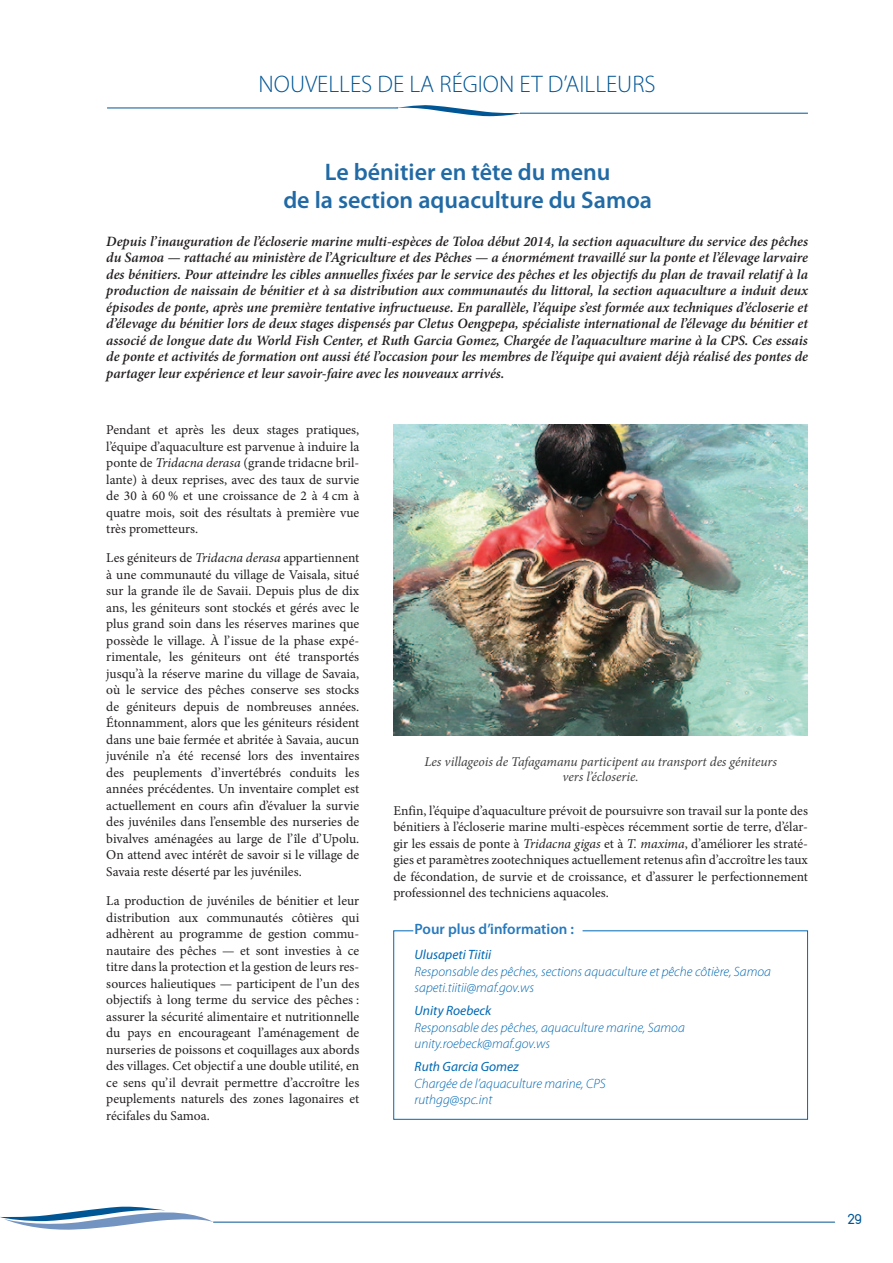
<style>
.page{position:relative;width:893px;height:1263px;background:#fff}
.page>*{position:absolute;margin:0;border:0;box-sizing:border-box;transform-origin:0 0}
.t1{font:600 24px/28.5px "Myriad Pro";color:#216aa5;text-align:center}
.t2{font:300 24px "Myriad Pro";color:#005595}
.t3{font:600 15px "Myriad Pro";color:#277abe}
.t4{font:15px "Duepuntozero";color:#005595}
.t5{font:italic 600 14.25px/16.5px "Minion Pro";color:#231f20;text-align:justify}
.t6{font:13.5px/16.5px "Minion Pro";color:#231f20;text-align:justify}
.t7{font:italic 300 13.5px/16.5px "Myriad Pro";color:#0168b3}
.t8{font:italic 13.5px/15px "Minion Pro";letter-spacing:-.005em;color:#3e3e3f;text-align:center}
.t9{font:italic 13.5px "Myriad Pro";color:#0168b3}
.s1{font-style:italic}
</style>
<div class="page">
<svg style="left:0;top:1206px;width:214px;height:24px"></svg>
<hr style="left:214px;top:1222px;width:621px;height:1px;background:#005595">
<hr style="left:520px;top:113px;width:288px;height:1px;background:#005595">
<hr style="left:107px;top:108px;width:291px;height:1px;background:#005595">
<svg style="left:395px;top:105px;width:126px;height:11px"></svg>
<img style="left:393px;top:424px;width:415px;height:311px">
<svg style="left:393px;top:930px;width:415px;height:190px"></svg>
<h1 class="t2" style="left:259px;top:75px;width:398px">NOUVELLES DE LA RÉGION ET D’AILLEURS</h1>
<h1 class="t1" style="left:283px;top:159px;width:370px">Le bénitier en tête du menu<br>de la section aquaculture du Samoa</h1>
<p class="t5" style="left:106px;top:234px;width:703px">Depuis l’inauguration de l’écloserie marine multi-espèces de Toloa début 2014, la section aquaculture du service des pêches du Samoa — rattaché au ministère de l’Agriculture et des Pêches — a énormément travaillé sur la ponte et l’élevage larvaire des bénitiers. Pour atteindre les cibles annuelles fixées par le service des pêches et les objectifs du plan de travail relatif à la production de naissain de bénitier et à sa distribution aux communautés du littoral, la section aquaculture a induit deux épisodes de ponte, après une première tentative infructueuse. En parallèle, l’équipe s’est formée aux techniques d’écloserie et d’élevage du bénitier lors de deux stages dispensés par Cletus Oengpepa, spécialiste international de l’élevage du bénitier et associé de longue date du World Fish Center, et Ruth Garcia Gomez, Chargée de l’aquaculture marine à la CPS. Ces essais de ponte et activités de formation ont aussi été l’occasion pour les membres de l’équipe qui avaient déjà réalisé des pontes de partager leur expérience et leur savoir-faire avec les nouveaux arrivés.</p>
<p class="t6" style="left:106px;top:422px;width:255px">Pendant et après les deux stages pratiques, l’équipe d’aquaculture est parvenue à induire la ponte de <span class="s1">Tridacna derasa</span> (grande tridacne bril&shy;lante) à deux reprises, avec des taux de survie de 30 à 60 % et une croissance de 2 à 4 cm à quatre mois, soit des résultats à première vue très prometteurs.</p>
<p class="t6" style="left:106px;top:551px;width:255px">Les géniteurs de <span class="s1">Tridacna derasa</span> appartiennent à une communauté du village de Vaisala, situé sur la grande île de Savaii. Depuis plus de dix ans, les géniteurs sont stockés et gérés avec le plus grand soin dans les réserves marines que possède le village. À l’issue de la phase expé&shy;rimentale, les géniteurs ont été transportés jusqu’à la réserve marine du village de Savaia, où le service des pêches conserve ses stocks de géniteurs depuis de nombreuses années.<br>Étonnamment, alors que les géniteurs résident dans une baie fermée et abritée à Savaia, aucun juvénile n’a été recensé lors des inventaires des peuplements d’invertébrés conduits les années précédentes. Un inventaire complet est actuellement en cours afin d’évaluer la survie des juvéniles dans l’ensemble des nurseries de bivalves aménagées au large de l’île d’Upolu.<br>On attend avec intérêt de savoir si le village de Savaia reste déserté par les juvéniles.</p>
<p class="t6" style="left:106px;top:893px;width:255px">La production de juvéniles de bénitier et leur distribution aux communautés côtières qui adhèrent au programme de gestion commu&shy;nautaire des pêches — et sont investies à ce titre dans la protection et la gestion de leurs res&shy;sources halieutiques — participent de l’un des objectifs à long terme du service des pêches : assurer la sécurité alimentaire et nutritionnelle du pays en encourageant l’aménagement de nurseries de poissons et coquillages aux abords des villages. Cet objectif a une double utilité, en ce sens qu’il devrait permettre d’accroître les peuplements naturels des zones lagonaires et récifales du Samoa.</p>
<p class="t8" style="left:424px;top:756px;width:354px">Les villageois de Tafagamanu participent au transport des géniteurs vers l’écloserie.</p>
<p class="t6" style="left:393px;top:803px;width:416px">Enfin, l’équipe d’aquaculture prévoit de poursuivre son travail sur la ponte des bénitiers à l’écloserie marine multi-espèces récemment sortie de terre, d’élar&shy;gir les essais de ponte à <span class="s1">Tridacna gigas</span> et à <span class="s1">T. maxima</span>, d’améliorer les straté&shy;gies et paramètres zootechniques actuellement retenus afin d’accroître les taux de fécondation, de survie et de croissance, et d’assurer le perfectionnement professionnel des techniciens aquacoles.</p>
<p class="t3" style="left:415px;top:923px;width:161px">Pour plus d’information :</p>
<p class="t9" style="left:415px;top:950px;width:78px">Ulusapeti Tiitii</p>
<p class="t7" style="left:415px;top:964px;width:358px">Responsable des pêches, sections aquaculture et pêche côtière, Samoa sapeti.tiitii@maf.gov.ws</p>
<p class="t9" style="left:415px;top:1005px;width:78px">Unity Roebeck</p>
<p class="t7" style="left:415px;top:1020px;width:272px">Responsable des pêches, aquaculture marine, Samoa unity.roebeck@maf.gov.ws</p>
<p class="t9" style="left:415px;top:1061px;width:106px">Ruth Garcia Gomez</p>
<p class="t7" style="left:415px;top:1076px;width:193px">Chargée de l’aquaculture marine, CPS ruthgg@spc.int</p>
<p class="t4" style="left:848px;top:1211px;width:15px">29</p>
</div>
